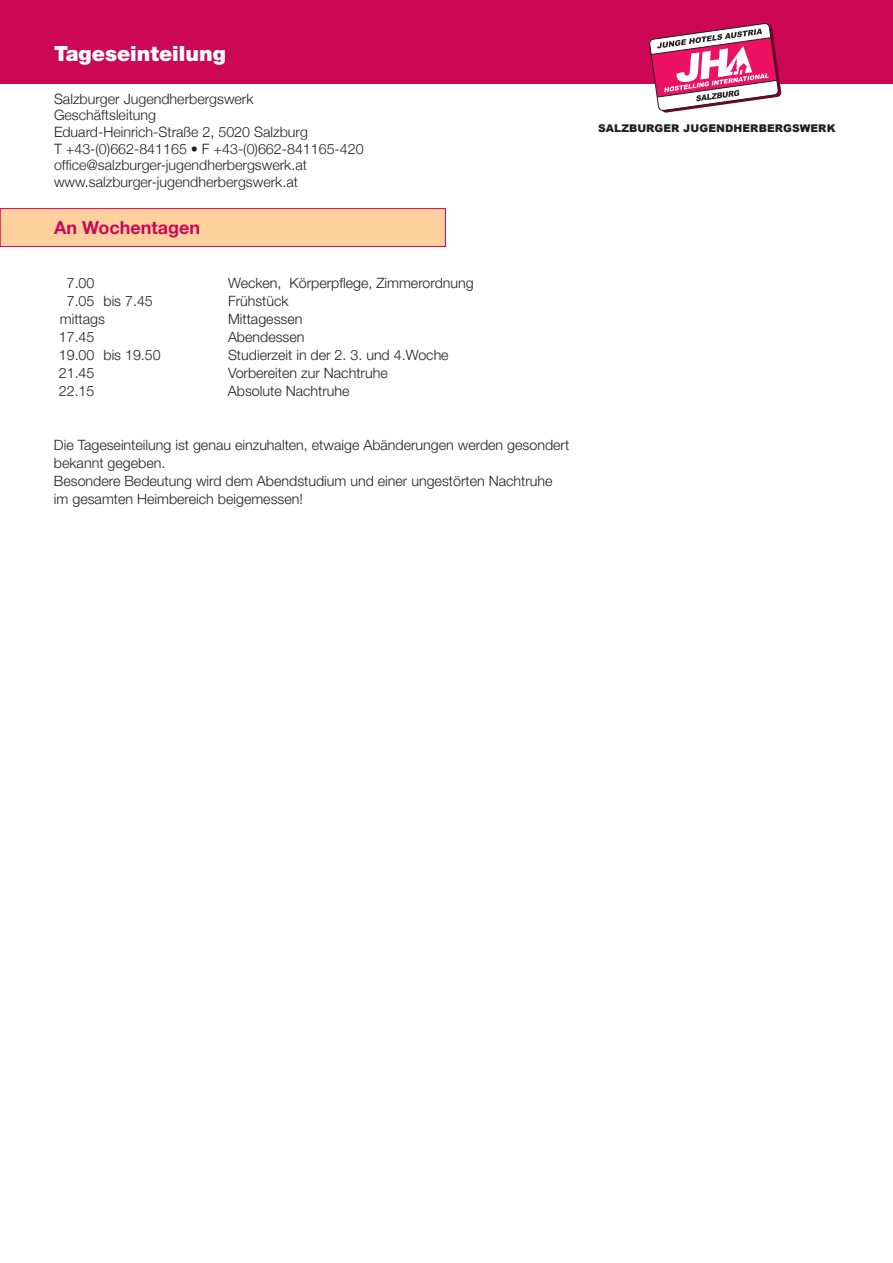
<style>
.page{position:relative;width:893px;height:1263px;background:#fff}
.page>*{position:absolute;margin:0;border:0;box-sizing:border-box;transform-origin:0 0}
.t1{font:900 21px "Helvetica Neue";color:#fff}
.t2{font:700 18px "Helvetica Neue";color:#cc0856}
.t3{font:300 14.25px/16.5px "Helvetica Neue";color:#231f20}
.t4{font:900 10.65px "Arial";letter-spacing:.01em;color:#231f20}
</style>
<div class="page">
<div style="left:0;top:0;width:893px;height:83px;background:#cc0856"></div>
<div style="left:0;top:209px;width:445px;height:37px;background:#fdd09e"></div>
<div style="left:0;top:208px;width:446px;height:39px;border:1px solid #cc0856"></div>
<svg style="left:649px;top:23px;width:132px;height:90px"></svg>
<h1 class="t1" style="left:54px;top:41px;width:173px">Tageseinteilung</h1>
<p class="t3" style="left:54px;top:90px;width:311px">Salzburger Jugendherbergswerk<br>Geschäftsleitung<br>Eduard-Heinrich-Straße 2, 5020 Salzburg<br>T +43-(0)662-841165 • F +43-(0)662-841165-420 office@salzburger-jugendherbergswerk.at www.salzburger-jugendherbergswerk.at</p>
<p class="t2" style="left:54px;top:216px;width:148px">An Wochentagen</p>
<p class="t3" style="left:67px;top:274px;width:29px">7.00</p>
<p class="t3" style="left:228px;top:274px;width:247px">Wecken, Körperpflege, Zimmerordnung</p>
<p class="t3" style="left:67px;top:292px;width:88px">7.05 bis 7.45</p>
<p class="t3" style="left:228px;top:292px;width:62px">Frühstück</p>
<p class="t3" style="left:60px;top:310px;width:47px">mittags</p>
<p class="t3" style="left:228px;top:310px;width:76px">Mittagessen</p>
<p class="t3" style="left:59px;top:328px;width:37px">17.45</p>
<p class="t3" style="left:228px;top:328px;width:78px">Abendessen</p>
<p class="t3" style="left:59px;top:346px;width:103px">19.00 bis 19.50</p>
<p class="t3" style="left:228px;top:346px;width:222px">Studierzeit in der 2. 3. und 4.Woche</p>
<p class="t3" style="left:59px;top:364px;width:37px">21.45</p>
<p class="t3" style="left:228px;top:364px;width:161px">Vorbereiten zur Nachtruhe</p>
<p class="t3" style="left:59px;top:382px;width:37px">22.15</p>
<p class="t3" style="left:228px;top:382px;width:123px">Absolute Nachtruhe</p>
<p class="t3" style="left:54px;top:436px;width:517px;line-height:18px">Die Tageseinteilung ist genau einzuhalten, etwaige Abänderungen werden gesondert bekannt gegeben.<br>Besondere Bedeutung wird dem Abendstudium und einer ungestörten Nachtruhe im gesamten Heimbereich beigemessen!</p>
<p class="t4" style="left:598px;top:122px;width:239px">SALZBURGER JUGENDHERBERGSWERK</p>
</div>
